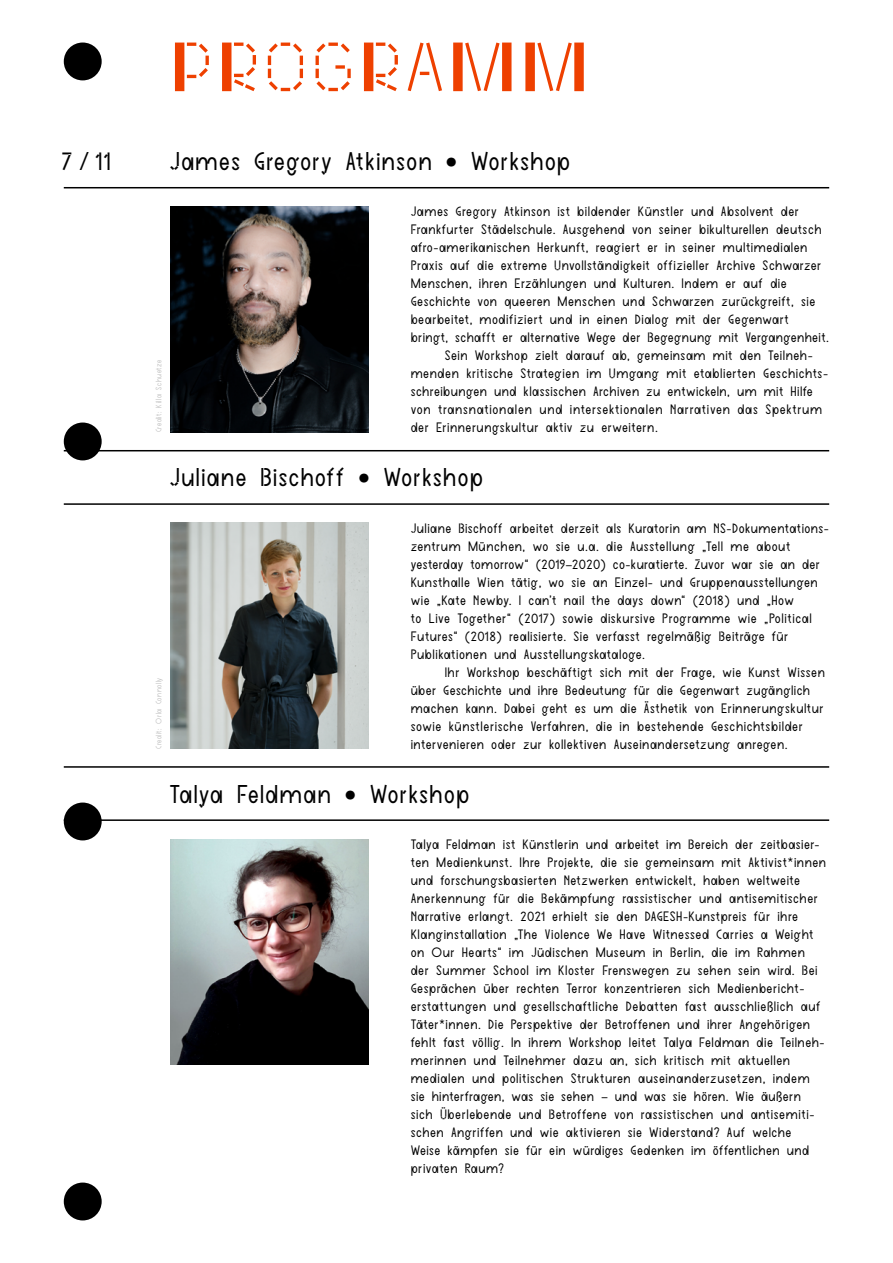
<style>
.page{position:relative;width:893px;height:1263px;background:#fff}
.page>*{position:absolute;margin:0;border:0;box-sizing:border-box;transform-origin:0 0}
.t1{font:69.45px "OPS Kappla";letter-spacing:.06em;color:#ee4000}
.t2{font:24px "OPS Restructional Text Cranked";letter-spacing:.09em;color:#000}
.t3{font:12.75px/18px "OPS Restructional Text Cranked";letter-spacing:.09em;color:#000}
.t4{font:7.5px "OPS Restructional Text Cranked";letter-spacing:.09em;color:#c6c6c6}
</style>
<div class="page">
<hr style="left:64px;top:187px;width:765px;height:1px;background:#000">
<hr style="left:64px;top:503px;width:765px;height:2px;background:#000">
<hr style="left:64px;top:766px;width:765px;height:2px;background:#000">
<hr style="left:64px;top:450px;width:765px;height:1px;background:#000">
<hr style="left:64px;top:819px;width:765px;height:2px;background:#000">
<img style="left:170px;top:839px;width:199px;height:226px">
<img style="left:170px;top:207px;width:199px;height:225px">
<img style="left:170px;top:523px;width:199px;height:226px">
<div style="left:64px;top:43px;width:38px;height:37px;background:#000;border-radius:50%"></div>
<div style="left:64px;top:422px;width:38px;height:38px;background:#000;border-radius:50%"></div>
<div style="left:64px;top:802px;width:38px;height:38px;background:#000;border-radius:50%"></div>
<div style="left:64px;top:1182px;width:38px;height:38px;background:#000;border-radius:50%"></div>
<h2 class="t2" style="left:62px;top:141px;width:50px">7/11</h2>
<h1 class="t1" style="left:170px;top:19px;width:420px">PROGRAMM</h1>
<h2 class="t2" style="left:170px;top:141px;width:401px">James Gregory Atkinson • Workshop</h2>
<p class="t4" style="left:153px;top:432px;width:74px;rotate:-90deg">Credit: Killa Schuetze</p>
<p class="t3" style="left:411px;top:201px;width:389px">James Gregory Atkinson ist bildender Künstler und Absolvent der</p>
<p class="t3" style="left:411px;top:219px;width:412px">Frankfurter Städelschule. Ausgehend von seiner bikulturellen deutsch</p>
<p class="t3" style="left:411px;top:237px;width:398px">afro-amerikanischen Herkunft, reagiert er in seiner multimedialen</p>
<p class="t3" style="left:411px;top:255px;width:412px">Praxis auf die extreme Unvollständigkeit offizieller Archive Schwarzer</p>
<p class="t3" style="left:411px;top:273px;width:377px">Menschen, ihren Erzählungen und Kulturen. Indem er auf die</p>
<p class="t3" style="left:411px;top:291px;width:405px">Geschichte von queeren Menschen und Schwarzen zurückgreift, sie</p>
<p class="t3" style="left:411px;top:309px;width:379px">bearbeitet, modifiziert und in einen Dialog mit der Gegenwart</p>
<p class="t3" style="left:411px;top:327px;width:419px">bringt, schafft er alternative Wege der Begegnung mit Vergangenheit.</p>
<p class="t3" style="left:445px;top:345px;width:369px">Sein Workshop zielt darauf ab, gemeinsam mit den Teilneh-</p>
<p class="t3" style="left:411px;top:363px;width:418px">menden kritische Strategien im Umgang mit etablierten Geschichts-</p>
<p class="t3" style="left:411px;top:381px;width:403px">schreibungen und klassischen Archiven zu entwickeln, um mit Hilfe</p>
<p class="t3" style="left:411px;top:399px;width:412px">von transnationalen und intersektionalen Narrativen das Spektrum</p>
<p class="t3" style="left:411px;top:417px;width:248px">der Erinnerungskultur aktiv zu erweitern.</p>
<h2 class="t2" style="left:170px;top:458px;width:314px">Juliane Bischoff • Workshop</h2>
<p class="t4" style="left:153px;top:749px;width:73px;rotate:-90deg">Credit: Orla Connolly</p>
<p class="t3" style="left:411px;top:517px;width:419px">Juliane Bischoff arbeitet derzeit als Kuratorin am NS-Dokumentations&shy;zentrum München, wo sie u.a. die Ausstellung „Tell me about yesterday tomorrow“ (2019–2020) co-kuratierte. Zuvor war sie an der Kunsthalle Wien tätig, wo sie an Einzel- und Gruppenausstellungen wie „Kate Newby. I can’t nail the days down“ (2018) und „How<br>to Live Together“ (2017) sowie diskursive Programme wie „Political Futures“ (2018) realisierte. Sie verfasst regelmäßig Beiträge für Publikationen und Ausstellungskataloge.</p>
<p class="t3" style="left:411px;top:661px;width:415px;text-indent:34px">Ihr Workshop beschäftigt sich mit der Frage, wie Kunst Wissen über Geschichte und ihre Bedeutung für die Gegenwart zugänglich machen kann. Dabei geht es um die Ästhetik von Erinnerungskultur sowie künstlerische Verfahren, die in bestehende Geschichtsbilder intervenieren oder zur kollektiven Auseinandersetzung anregen.</p>
<h2 class="t2" style="left:170px;top:774px;width:300px">Talya Feldman • Workshop</h2>
<p class="t3" style="left:411px;top:834px;width:416px">Talya Feldman ist Künstlerin und arbeitet im Bereich der zeitbasier&shy;ten Medienkunst. Ihre Projekte, die sie gemeinsam mit Aktivist*innen und forschungsbasierten Netzwerken entwickelt, haben weltweite Anerkennung für die Bekämpfung rassistischer und antisemitischer Narrative erlangt. 2021 erhielt sie den DAGESH-Kunstpreis für ihre Klanginstallation „The Violence We Have Witnessed Carries a Weight on Our Hearts“ im Jüdischen Museum in Berlin, die im Rahmen<br>der Summer School im Kloster Frenswegen zu sehen sein wird. Bei Gesprächen über rechten Terror konzentrieren sich Medienbericht&shy;erstattungen und gesellschaftliche Debatten fast ausschließlich auf Täter*innen. Die Perspektive der Betroffenen und ihrer Angehörigen fehlt fast völlig. In ihrem Workshop leitet Talya Feldman die Teilneh&shy;merinnen und Teilnehmer dazu an, sich kritisch mit aktuellen medialen und politischen Strukturen auseinanderzusetzen, indem sie hinterfragen, was sie sehen – und was sie hören. Wie äußern<br>sich Überlebende und Betroffene von rassistischen und antisemiti&shy;schen Angriffen und wie aktivieren sie Widerstand? Auf welche<br>Weise kämpfen sie für ein würdiges Gedenken im öffentlichen und privaten Raum?</p>
</div>
